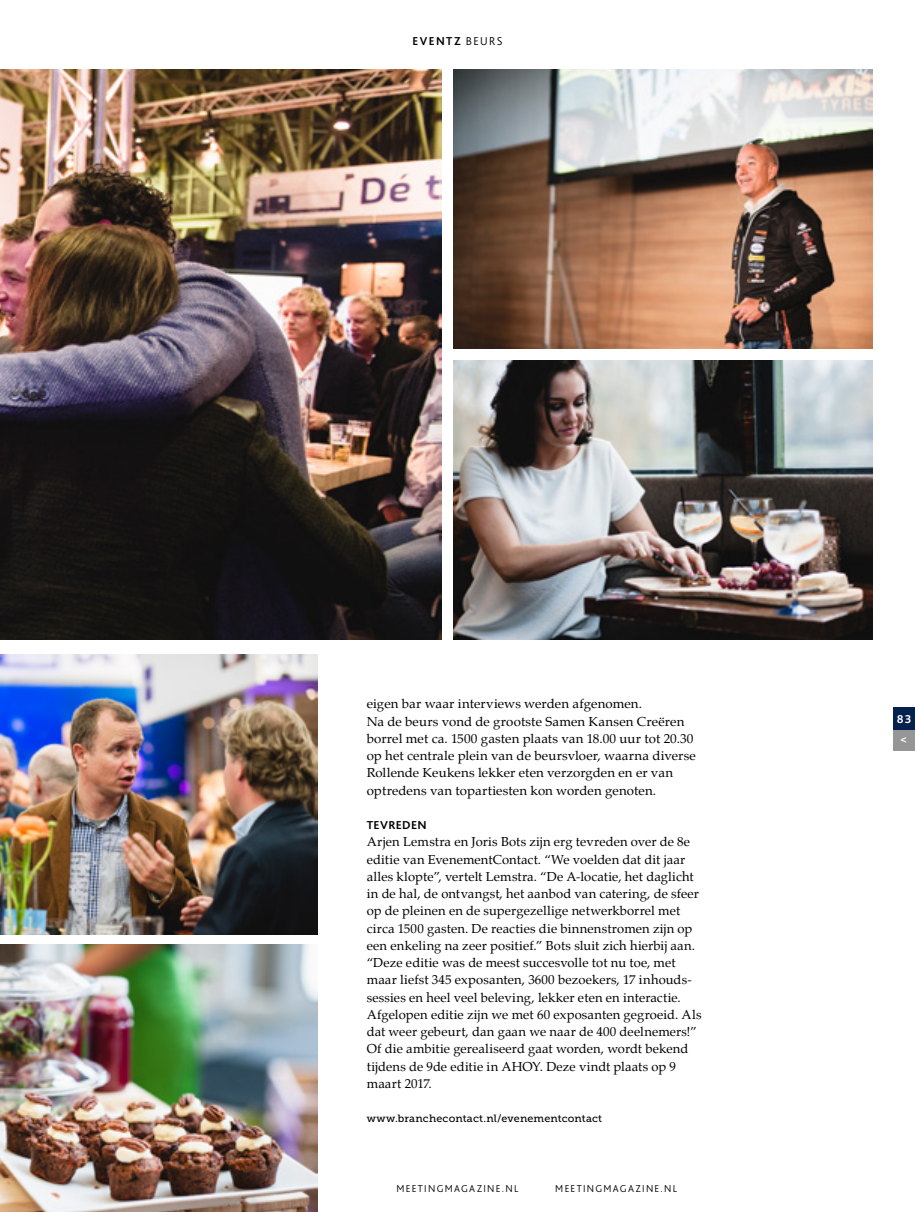
<style>
.page{position:relative;width:915px;height:1212px;background:#fff}
.page>*{position:absolute;margin:0;border:0;box-sizing:border-box;transform-origin:0 0}
.t1{font:12.75px/17.2px "Palatino";letter-spacing:.005em;color:#000}
.t2{font:12.75px/17.2px "Palatino";letter-spacing:.005em;color:#000;scale:1.04 1}
.t3{font:700 12px "Bliss 2";letter-spacing:.03em;color:#000}
.t4{font:700 12px/20.7px "Bliss 2";color:#fff}
.t5{font:10.5px "Museo Slab 500";letter-spacing:.015em;color:#000}
.t6{font:300 10.5px "Bliss 2";letter-spacing:.125em;color:#000}
.s1{font-weight:300}
</style>
<div class="page">
<img style="left:453px;top:70px;width:419px;height:279px">
<img style="left:453px;top:361px;width:419px;height:278px">
<img style="left:0;top:654px;width:317px;height:280px">
<img style="left:0;top:945px;width:317px;height:267px">
<div style="left:892px;top:728px;width:22px;height:22px;background:#979696"></div>
<div style="left:892px;top:707px;width:22px;height:22px;background:#05224e"></div>
<img style="left:0;top:70px;width:441px;height:569px">
<p class="t3" style="left:412px;top:33px;width:92px">EVENTZ <span class="s1">BEURS</span></p>
<p class="t2" style="left:366px;top:695px;width:318px">eigen bar waar interviews werden afgenomen.<br>Na de beurs vond de grootste Samen Kansen Creëren borrel met ca. 1500 gasten plaats van 18.00 uur tot 20.30 op het centrale plein van de beursvloer, waarna diverse Rollende Keukens lekker eten verzorgden en er van optredens van topartiesten kon worden genoten.</p>
<p class="t3" style="left:366px;top:818px;width:61px">TEVREDEN</p>
<p class="t1" style="left:366px;top:833px;width:336px">Arjen Lemstra en Joris Bots zijn erg tevreden over de 8e editie van EvenementContact. “We voelden dat dit jaar alles klopte”, vertelt Lemstra. “De A-locatie, het daglicht in de hal, de ontvangst, het aanbod van catering, de sfeer op de pleinen en de supergezellige netwerkborrel met circa 1500 gasten. De reacties die binnenstromen zijn op een enkeling na zeer positief.” Bots sluit zich hierbij aan. “Deze editie was de meest succesvolle tot nu toe, met maar liefst 345 exposanten, 3600 bezoekers, 17 inhouds&shy;sessies en heel veel beleving, lekker eten en interactie.<br>Afgelopen editie zijn we met 60 exposanten gegroeid. Als dat weer gebeurt, dan gaan we naar de 400 deelnemers!” Of die ambitie gerealiseerd gaat worden, wordt bekend tijdens de 9de editie in AHOY. Deze vindt plaats op 9 maart 2017.</p>
<p class="t5" style="left:366px;top:1113px;width:237px">www.branchecontact.nl/evenementcontact</p>
<p class="t6" style="left:396px;top:1182px;width:123px">MEETINGMAGAZINE.NL</p>
<p class="t6" style="left:555px;top:1182px;width:123px">MEETINGMAGAZINE.NL</p>
<p class="t4" style="left:896px;top:708px;width:16px">83 &lt;</p>
</div>
